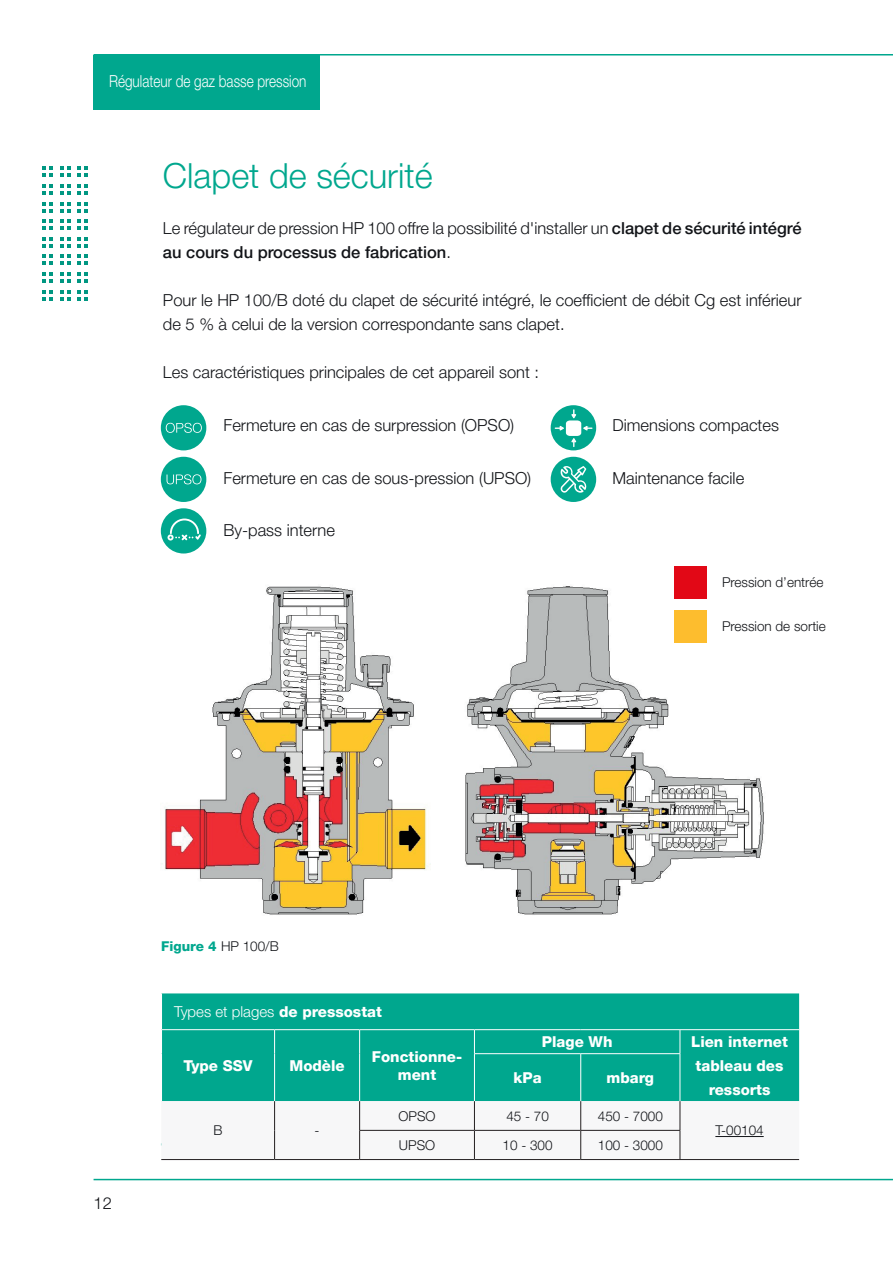
<style>
.page{position:relative;width:893px;height:1263px;background:#fff}
.page>*{position:absolute;margin:0;border:0;box-sizing:border-box;transform-origin:0 0}
.Titoletto{font:300 34.5px "Helvetica Neue LT Pro";color:#00a78e}
.Testo{font:300 16.5px/24px "Helvetica Neue LT Pro";color:#121418}
.bullet_non_puntato{font:300 16.5px "Helvetica Neue LT Pro";color:#121418}
.t1{font:300 16.5px "Helvetica Neue LT Pro";color:#fff;scale:.82 1}
.titolo_tabella_bianc{font:800 15px/24px "Helvetica Neue LT Pro";color:#fff;text-align:center}
.titolo_tabella_bianc-2{font:300 15px "Helvetica Neue LT Pro";color:#fff}
.testo_tabella{font:300 13.5px "Helvetica Neue LT Pro";color:#121418}
.testo_sciolto{font:300 13.5px "Helvetica Neue LT Pro";color:#121418}
.t2{font:800 13.5px "Helvetica Neue LT Pro";color:#00a78e}
.s1{font-weight:500}
.s2{font-weight:300;color:#121418}
.s3{font-weight:800}
</style>
<div class="page">
<hr style="left:94px;top:1179px;width:799px;height:1px;background:#00a78e">
<hr style="left:94px;top:54px;width:799px;height:2px;background:#00a78e">
<svg style="left:42px;top:167px;width:11px;height:10px"></svg>
<svg style="left:60px;top:167px;width:11px;height:10px"></svg>
<svg style="left:78px;top:167px;width:10px;height:10px"></svg>
<svg style="left:42px;top:184px;width:11px;height:11px"></svg>
<svg style="left:60px;top:184px;width:11px;height:11px"></svg>
<svg style="left:78px;top:184px;width:10px;height:11px"></svg>
<svg style="left:42px;top:202px;width:11px;height:10px"></svg>
<svg style="left:60px;top:202px;width:11px;height:10px"></svg>
<svg style="left:78px;top:202px;width:10px;height:10px"></svg>
<svg style="left:42px;top:219px;width:11px;height:11px"></svg>
<svg style="left:60px;top:219px;width:11px;height:11px"></svg>
<svg style="left:78px;top:219px;width:10px;height:11px"></svg>
<svg style="left:42px;top:237px;width:11px;height:11px"></svg>
<svg style="left:60px;top:237px;width:11px;height:11px"></svg>
<svg style="left:78px;top:237px;width:10px;height:11px"></svg>
<svg style="left:42px;top:255px;width:11px;height:10px"></svg>
<svg style="left:60px;top:255px;width:11px;height:10px"></svg>
<svg style="left:78px;top:255px;width:10px;height:10px"></svg>
<svg style="left:42px;top:272px;width:11px;height:11px"></svg>
<svg style="left:60px;top:272px;width:11px;height:11px"></svg>
<svg style="left:78px;top:272px;width:10px;height:11px"></svg>
<svg style="left:42px;top:290px;width:11px;height:10px"></svg>
<svg style="left:60px;top:290px;width:11px;height:10px"></svg>
<svg style="left:78px;top:290px;width:10px;height:10px"></svg>
<div style="left:94px;top:55px;width:226px;height:55px;background:#00a78e"></div>
<div style="left:162px;top:993px;width:637px;height:108px;background:#00a78e"></div>
<hr style="left:162px;top:1029px;width:113px;height:1px;background:#fff">
<hr style="left:275px;top:1029px;width:85px;height:1px;background:#fff">
<svg style="left:274px;top:1030px;width:1px;height:24px"></svg>
<hr style="left:360px;top:1029px;width:114px;height:1px;background:#fff">
<svg style="left:359px;top:1030px;width:1px;height:24px"></svg>
<hr style="left:274px;top:1054px;width:1px;height:47px;background:#fff">
<hr style="left:359px;top:1054px;width:1px;height:47px;background:#fff">
<hr style="left:474px;top:1029px;width:107px;height:1px;background:#fff">
<svg style="left:474px;top:1030px;width:1px;height:23px"></svg>
<hr style="left:581px;top:1029px;width:99px;height:1px;background:#fff">
<hr style="left:680px;top:1029px;width:119px;height:1px;background:#fff">
<svg style="left:680px;top:1030px;width:1px;height:23px"></svg>
<hr style="left:474px;top:1053px;width:107px;height:1px;background:#fff">
<hr style="left:474px;top:1054px;width:1px;height:47px;background:#fff">
<hr style="left:581px;top:1053px;width:99px;height:1px;background:#fff">
<hr style="left:580px;top:1054px;width:1px;height:47px;background:#fff">
<hr style="left:680px;top:1054px;width:1px;height:47px;background:#fff">
<hr style="left:161px;top:1159px;width:114px;height:1px;background:#231f20">
<hr style="left:275px;top:1159px;width:85px;height:1px;background:#231f20">
<hr style="left:680px;top:1159px;width:119px;height:1px;background:#231f20">
<svg style="left:161px;top:1101px;width:638px;height:58px"></svg>
<hr style="left:360px;top:1159px;width:114px;height:1px;background:#231f20">
<hr style="left:474px;top:1159px;width:107px;height:1px;background:#231f20">
<hr style="left:581px;top:1159px;width:99px;height:1px;background:#231f20">
<hr style="left:715px;top:1136px;width:49px;height:1px;background:#121418">
<div style="left:161px;top:405px;width:45px;height:45px;background:#00a78e;border-radius:50%"></div>
<svg style="left:165px;top:409px;width:38px;height:37px"></svg>
<div style="left:551px;top:405px;width:45px;height:45px;background:#00a78e;border-radius:50%"></div>
<svg style="left:555px;top:409px;width:37px;height:38px"></svg>
<div style="left:161px;top:508px;width:45px;height:45px;background:#00a78e;border-radius:50%"></div>
<svg style="left:167px;top:518px;width:34px;height:22px"></svg>
<div style="left:161px;top:457px;width:45px;height:45px;background:#00a78e;border-radius:50%"></div>
<svg style="left:167px;top:474px;width:34px;height:10px"></svg>
<div style="left:551px;top:457px;width:45px;height:45px;background:#00a78e;border-radius:50%"></div>
<svg style="left:560px;top:466px;width:27px;height:27px"></svg>
<img style="left:161px;top:584px;width:603px;height:331px">
<div style="left:675px;top:566px;width:32px;height:33px;background:#e20816"></div>
<div style="left:675px;top:610px;width:32px;height:32px;background:#fdbd2e"></div>
<p class="t1" style="left:109px;top:71px;width:242px">Régulateur de gaz basse pression</p>
<p class="Titoletto" style="left:163px;top:155px;width:271px">Clapet de sécurité</p>
<p class="Testo" style="left:163px;top:216px;width:640px">Le régulateur de pression HP 100 offre la possibilité d'installer un <span class="s1">clapet de sécurité intégré au cours du processus de fabrication</span>.</p>
<p class="Testo" style="left:163px;top:288px;width:640px">Pour le HP 100/B doté du clapet de sécurité intégré, le coefficient de débit Cg est inférieur de 5 % à celui de la version correspondante sans clapet.</p>
<p class="Testo" style="left:163px;top:360px;width:378px">Les caractéristiques principales de cet appareil sont :</p>
<p class="bullet_non_puntato" style="left:223px;top:415px;width:292px">Fermeture en cas de surpression (OPSO)</p>
<p class="bullet_non_puntato" style="left:223px;top:468px;width:309px">Fermeture en cas de sous-pression (UPSO)</p>
<p class="bullet_non_puntato" style="left:223px;top:520px;width:113px">By-pass interne</p>
<p class="bullet_non_puntato" style="left:612px;top:415px;width:168px">Dimensions compactes</p>
<p class="bullet_non_puntato" style="left:612px;top:468px;width:133px">Maintenance facile</p>
<p class="testo_sciolto" style="left:722px;top:574px;width:103px">Pression d’entrée</p>
<p class="testo_sciolto" style="left:722px;top:618px;width:105px">Pression de sortie</p>
<p class="t2" style="left:161px;top:938px;width:119px">Figure 4 <span class="s2">HP 100/B</span></p>
<p class="titolo_tabella_bianc-2" style="left:174px;top:1002px;width:209px">Types et plages <span class="s3">de pressostat</span></p>
<p class="titolo_tabella_bianc" style="left:183px;top:1053px;width:71px">Type SSV</p>
<p class="titolo_tabella_bianc" style="left:289px;top:1053px;width:57px">Modèle</p>
<p class="titolo_tabella_bianc" style="left:372px;top:1047px;width:92px;line-height:18px">Fonctionne&shy;ment</p>
<p class="titolo_tabella_bianc" style="left:542px;top:1030px;width:72px">Plage Wh</p>
<p class="titolo_tabella_bianc" style="left:691px;top:1029px;width:98px">Lien internet tableau des ressorts</p>
<p class="titolo_tabella_bianc" style="left:514px;top:1065px;width:30px">kPa</p>
<p class="titolo_tabella_bianc" style="left:607px;top:1065px;width:49px">mbarg</p>
<p class="Testo" style="left:94px;top:1191px;width:20px">12</p>
<p class="testo_tabella" style="left:213px;top:1122px;width:11px">B</p>
<p class="testo_tabella" style="left:315px;top:1122px;width:6px">-</p>
<p class="testo_tabella" style="left:398px;top:1107px;width:39px">OPSO</p>
<p class="testo_tabella" style="left:506px;top:1107px;width:44px">45 - 70</p>
<p class="testo_tabella" style="left:598px;top:1107px;width:67px">450 - 7000</p>
<p class="testo_tabella" style="left:399px;top:1137px;width:38px">UPSO</p>
<p class="testo_tabella" style="left:503px;top:1137px;width:52px">10 - 300</p>
<p class="testo_tabella" style="left:598px;top:1137px;width:67px">100 - 3000</p>
<p class="testo_tabella" style="left:715px;top:1122px;width:50px">T-00104</p>
</div>
